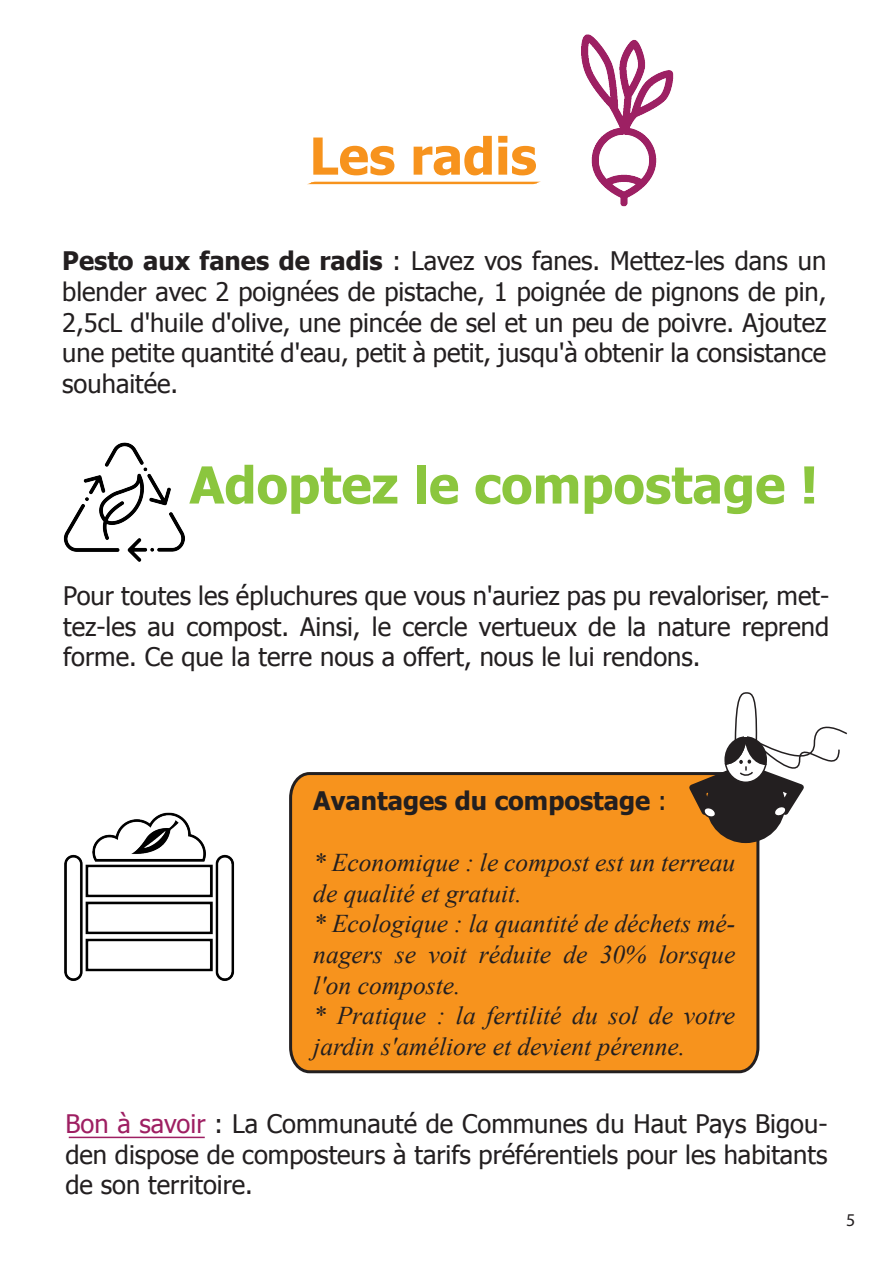
<style>
.page{position:relative;width:893px;height:1263px;background:#fff}
.page>*{position:absolute;margin:0;border:0;box-sizing:border-box;transform-origin:0 0}
.t1{font:700 51px "Tahoma";color:#8bc63e}
.t2{font:700 51px "Tahoma";color:#f7931d}
.t3{font:25.5px/30.6px "Tahoma";color:#231f20;text-align:justify}
.t4{font:italic 25.5px/30.6px "Times New Roman";color:#231f20}
.t5{font:700 25.5px "Tahoma";color:#231f20}
.t6{font:18px "Myriad Pro";color:#231f20}
.s1{font-weight:700}
.s2{font-weight:400}
.s3{color:#9e1f62}
</style>
<div class="page">
<img style="left:63px;top:442px;width:122px;height:120px">
<img style="left:64px;top:812px;width:171px;height:169px">
<img style="left:581px;top:34px;width:93px;height:173px">
<div style="left:289px;top:772px;width:471px;height:302px;background:#f7931d"></div>
<svg style="left:684px;top:692px;width:163px;height:154px"></svg>
<hr style="left:69px;top:1137px;width:136px;height:1px;background:#9e1f62">
<svg style="left:308px;top:182px;width:232px;height:2px"></svg>
<h1 class="t2" style="left:309px;top:120px;width:229px">Les radis</h1>
<p class="t3" style="left:62px;top:245px;width:766px"><span class="s1">Pesto aux fanes de radis</span> : Lavez vos fanes. Mettez-les dans un blender avec 2 poignées de pistache, 1 poignée de pignons de pin, 2,5cL d'huile d'olive, une pincée de sel et un peu de poivre. Ajoutez une petite quantité d'eau, petit à petit, jusqu'à obtenir la consistance souhaitée.</p>
<h1 class="t1" style="left:189px;top:449px;width:630px">Adoptez le compostage !</h1>
<p class="t3" style="left:63px;top:579px;width:767px">Pour toutes les épluchures que vous n'auriez pas pu revaloriser, met&shy;tez-les au compost. Ainsi, le cercle vertueux de la nature reprend forme. Ce que la terre nous a offert, nous le lui rendons.</p>
<p class="t5" style="left:313px;top:782px;width:355px">Avantages du compostage <span class="s2">:</span></p>
<p class="t4" style="left:313px;top:846px;width:424px">* Economique : le compost est un terreau de qualité et gratuit.<br>* Ecologique : la quantité de déchets mé&shy;nagers se voit réduite de 30% lorsque l'on composte.<br>* Pratique : la fertilité du sol de votre jardin s'améliore et devient pérenne.</p>
<p class="t3" style="left:65px;top:1107px;width:764px"><span class="s3">Bon à savoir</span> : La Communauté de Communes du Haut Pays Bigou&shy;den dispose de composteurs à tarifs préférentiels pour les habitants de son territoire.</p>
<p class="t6" style="left:846px;top:1209px;width:11px">5</p>
</div>
